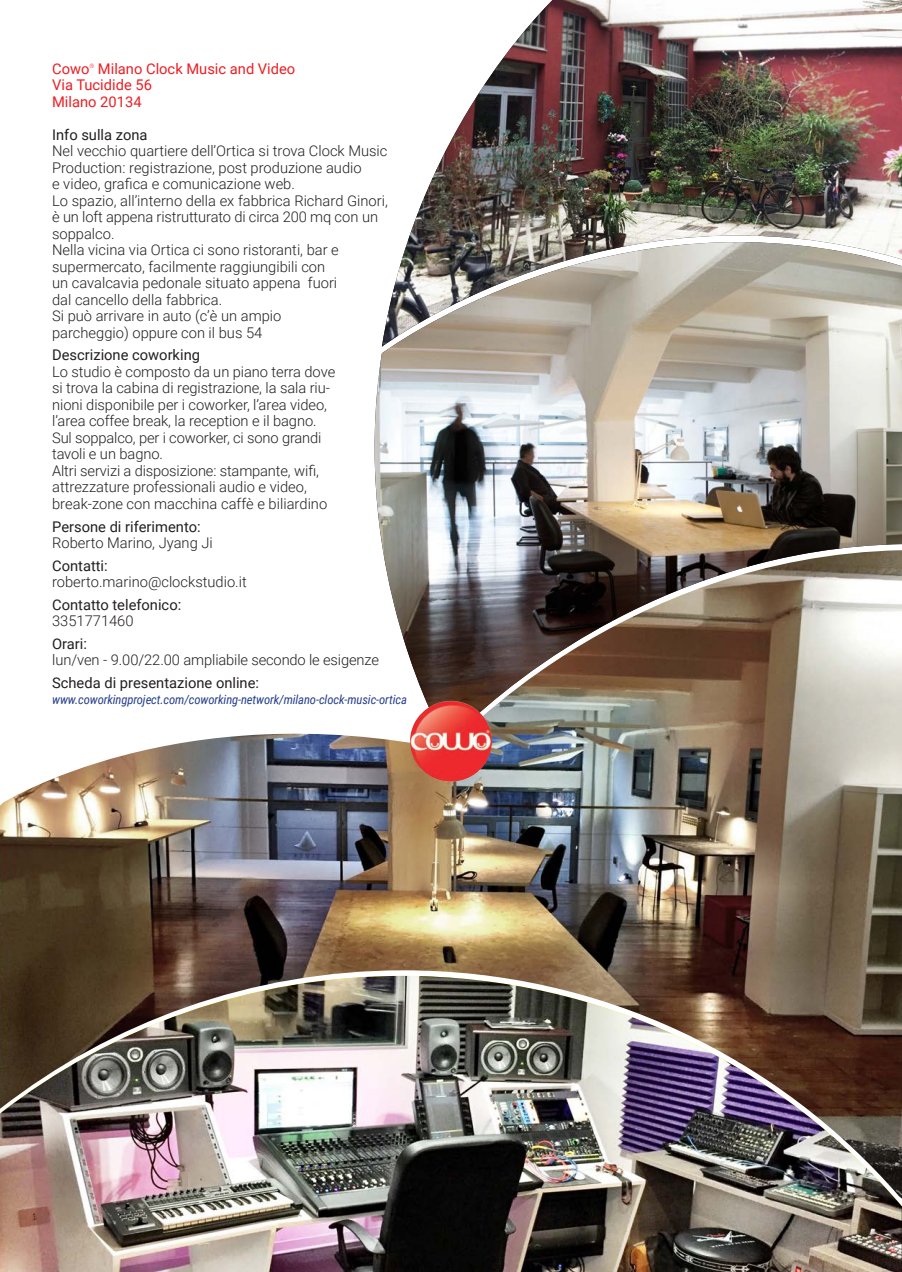
<style>
.page{position:relative;width:902px;height:1272px;background:#fff}
.page>*{position:absolute;margin:0;border:0;box-sizing:border-box;transform-origin:0 0}
.t1{font:300 14.7px/16.5px "Roboto";color:#231f20}
.t2{font:14.7px "Roboto";color:#231f20}
.t3{font:14.7px/16.5px "Roboto";color:#ee1d23}
.t4{font:italic 12.6px "Roboto Condensed";letter-spacing:-.01em;color:#253f8e}
.t5{font:300 6px "Roboto";color:#ee1d23}
</style>
<div class="page">
<img style="left:0;top:1198px;width:901px;height:73px">
<img style="left:431px;top:0;width:470px;height:180px">
<img style="left:407px;top:180px;width:494px;height:62px">
<img style="left:374px;top:242px;width:527px;height:308px">
<img style="left:0;top:550px;width:901px;height:648px">
<img style="left:410px;top:701px;width:82px;height:80px">
<p class="t3" style="left:52px;top:60px;width:245px;text-indent:46px">Milano Clock Music and Video<br>Via Tucidide 56<br>Milano 20134</p>
<p class="t2" style="left:52px;top:124px;width:97px">Info sulla zona</p>
<p class="t1" style="left:52px;top:142px;width:337px">Nel vecchio quartiere dell’Ortica si trova Clock Music Production: registrazione, post produzione audio<br>e video, grafica e comunicazione web.<br>Lo spazio, all’interno della ex fabbrica Richard Ginori, è un loft appena ristrutturato di circa 200 mq con un soppalco.<br>Nella vicina via Ortica ci sono ristoranti, bar e supermercato, facilmente raggiungibili con<br>un cavalcavia pedonale situato appena fuori<br>dal cancello della fabbrica.<br>Si può arrivare in auto (c’è un ampio<br>parcheggio) oppure con il bus 54</p>
<p class="t2" style="left:52px;top:345px;width:149px">Descrizione coworking</p>
<p class="t1" style="left:52px;top:363px;width:285px">Lo studio è composto da un piano terra dove si trova la cabina di registrazione, la sala riu&shy;nioni disponibile per i coworker, l’area video, l’area coffee break, la reception e il bagno.<br>Sul soppalco, per i coworker, ci sono grandi tavoli e un bagno.<br>Altri servizi a disposizione: stampante, wifi, attrezzature professionali audio e video, break-zone con macchina caffè e biliardino</p>
<p class="t2" style="left:52px;top:516px;width:150px">Persone di riferimento:</p>
<p class="t1" style="left:52px;top:534px;width:162px">Roberto Marino, Jyang Ji</p>
<p class="t2" style="left:52px;top:555px;width:57px">Contatti:</p>
<p class="t1" style="left:52px;top:573px;width:196px">roberto.marino@clockstudio.it</p>
<p class="t2" style="left:52px;top:594px;width:131px">Contatto telefonico:</p>
<p class="t1" style="left:52px;top:612px;width:83px">3351771460</p>
<p class="t2" style="left:52px;top:633px;width:36px">Orari:</p>
<p class="t1" style="left:52px;top:651px;width:328px">lun/ven - 9.00/22.00 ampliabile secondo le esigenze</p>
<p class="t2" style="left:52px;top:672px;width:208px">Scheda di presentazione online:</p>
<p class="t4" style="left:52px;top:691px;width:356px">www.coworkingproject.com/coworking-network/milano-clock-music-ortica</p>
<p class="t3" style="left:52px;top:60px;width:39px">Cowo</p>
<p class="t5" style="left:89px;top:62px;width:6px">®</p>
</div>
